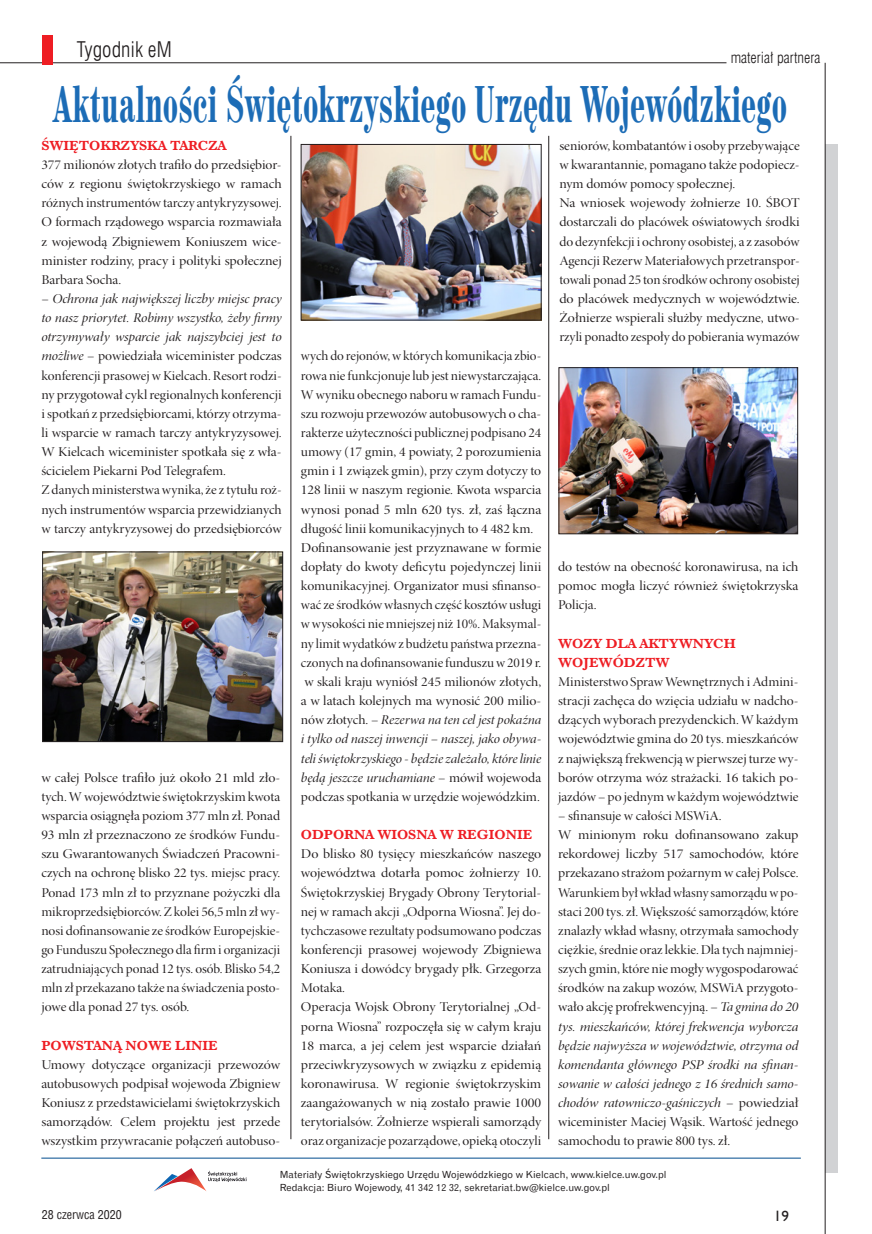
<style>
.page{position:relative;width:872px;height:1234px;background:#fff}
.page>*{position:absolute;margin:0;border:0;box-sizing:border-box;transform-origin:0 0}
.t1{font:700 51.15px "Century 725 Cn EUX";letter-spacing:.01em;color:#1c6cb6;scale:.63 1}
.t2{font:21px "Swis 721 Lt Cn EUX";color:#231f20}
.t3{font:15px "Swis 721 Lt Cn EUX";color:#231f20}
.t4{font:15px "Humanst 521 EUX";color:#231f20}
.TEKST_GŁÓWNY{font:13.5px/19.2px "Minion Pro Disp";color:#231f20;text-align:justify;scale:1.09 1}
.TEKST_GŁÓWNY-2{font:13.5px/19.2px "Minion Pro Disp";color:#231f20;text-align:justify;scale:1.06 1}
.TEKST_GŁÓWNY-3{font:13.5px/19.2px "Minion Pro Disp";color:#231f20;text-align:justify;scale:1.08 1}
.TEKST_GŁÓWNY-4{font:13.5px/19.2px "Minion Pro Disp";color:#231f20;text-align:justify;scale:1.04 1}
.TEKST_GŁÓWNY-5{font:13.5px/19.2px "Minion Pro Disp";color:#231f20;text-align:justify;scale:1.05 1}
.TEKST_GŁÓWNY-6{font:700 13.5px "Dutch 766 EUX";color:#ee1d23;scale:1.06 1}
.TEKST_GŁÓWNY-7{font:13.5px/19.2px "Minion Pro Disp";color:#231f20}
.TEKST_GŁÓWNY-8{font:13.5px/19.2px "Minion Pro Disp";color:#231f20;text-align:justify;scale:1.07 1}
.t5{font:condensed 12px "Helvetica";color:#231f20}
.TEKST_GLOWNY_BEZ_AKA{font:9.9px "Gothic 720 EUX";letter-spacing:.01em;color:#231f20}
.s1{font-family:"Minion Pro It Disp"}
</style>
<div class="page">
<hr style="left:0;top:62px;width:726px;height:1px;background:#231f20">
<div style="left:43px;top:35px;width:10px;height:30px;background:#ee1d23"></div>
<div style="left:825px;top:144px;width:13px;height:1028px;background:#d1d2d4"></div>
<hr style="left:824px;top:63px;width:1px;height:1170px;background:#231f20">
<hr style="left:290px;top:136px;width:1px;height:1002px;background:#231f20">
<hr style="left:548px;top:136px;width:1px;height:1002px;background:#231f20">
<img style="left:44px;top:553px;width:237px;height:186px">
<div style="left:42px;top:551px;width:241px;height:190px;border:1px solid #231f20"></div>
<img style="left:303px;top:146px;width:236px;height:172px">
<div style="left:301px;top:144px;width:240px;height:176px;border:1px solid #231f20"></div>
<img style="left:561px;top:369px;width:235px;height:163px">
<div style="left:559px;top:367px;width:239px;height:167px;border:1px solid #231f20"></div>
<svg style="left:154px;top:1168px;width:93px;height:23px"></svg>
<hr style="left:41px;top:1157px;width:760px;height:1px;background:#004c8d">
<p class="t2" style="left:77px;top:37px;width:96px">Tygodnik eM</p>
<p class="t3" style="left:730px;top:48px;width:91px">materiał partnera</p>
<p class="t1" style="left:53px;top:74px;width:1166px">Aktualności Świętokrzyskiego Urzędu Wojewódzkiego</p>
<p class="TEKST_GŁÓWNY-2" style="left:559px;top:136px;width:228px">seniorów, kombatantów i osoby przebywające w kwarantannie, pomagano także podopiecz&shy;nym domów pomocy społecznej.</p>
<p class="TEKST_GŁÓWNY" style="left:559px;top:194px;width:222px">Na wniosek wojewody żołnierze 10. ŚBOT dostarczali do placówek oświatowych środki do dezynfekcji i ochrony osobistej, a zzasobów Agencji Rezerw Materiałowych przetranspor&shy;towali ponad 25 ton środków ochrony osobistej do placówek medycznych w województwie.<br>Żołnierze wspierali służby medyczne, utwo&shy;rzyli ponadto zespoły do pobierania wymazów</p>
<p class="TEKST_GŁÓWNY-6" style="left:41px;top:137px;width:176px">ŚWIĘTOKRZYSKA TARCZA</p>
<p class="TEKST_GŁÓWNY-2" style="left:41px;top:155px;width:228px">377 milionów złotych trafiło do przedsiębior&shy;ców z regionu świętokrzyskiego w ramach różnych instrumentów tarczy antykryzysowej.<br>O formach rządowego wsparcia rozmawiała z wojewodą Zbigniewem Koniuszem wice&shy;minister rodziny, pracy i polityki społecznej Barbara Socha.</p>
<p class="TEKST_GŁÓWNY-3" style="left:41px;top:289px;width:224px">– <span class="s1">Ochrona jak największej liczby miejsc pracy to nasz priorytet. Robimy wszystko, żeby firmy otrzymywały wsparcie jak najszybciej jest to możliwe</span> – powiedziała wiceminister podczas konferencji prasowej wKielcach. Resort rodzi&shy;ny przygotował cykl regionalnych konferencji ispotkań z przedsiębiorcami, którzy otrzyma&shy;li wsparcie w ramach tarczy antykryzysowej.<br>W Kielcach wiceminister spotkała się z wła&shy;ścicielem Piekarni Pod Telegrafem.</p>
<p class="TEKST_GŁÓWNY-5" style="left:41px;top:481px;width:230px">Z danych ministerstwa wynika, że ztytułu roż&shy;nych instrumentów wsparcia przewidzianych w tarczy antykryzysowej do przedsiębiorców</p>
<p class="TEKST_GŁÓWNY-7" style="left:301px;top:347px;width:242px">wych do rejonów, wktórych komunikacja zbio&shy;rowa nie funkcjonuje lub jest niewystarczająca.</p>
<p class="TEKST_GŁÓWNY-4" style="left:301px;top:385px;width:233px">Wwyniku obecnego naboru wramach Fundu&shy;szu rozwoju przewozów autobusowych o cha&shy;rakterze użyteczności publicznej podpisano 24 umowy (17 gmin, 4 powiaty, 2 porozumienia gmin i 1 związek gmin), przy czym dotyczy to 128 linii w naszym regionie. Kwota wsparcia wynosi ponad 5 mln 620 tys. zł, zaś łączna długość linii komunikacyjnych to 4 482 km.</p>
<p class="TEKST_GŁÓWNY" style="left:301px;top:538px;width:222px">Dofinansowanie jest przyznawane w formie dopłaty do kwoty deficytu pojedynczej linii komunikacyjnej. Organizator musi sfinanso&shy;wać ze środków własnych część kosztów usługi wwysokości nie mniejszej niż 10%. Maksymal&shy;ny limit wydatków z budżetu państwa przezna&shy;czonych na dofinansowanie funduszu w2019 r. w skali kraju wyniósł 245 milionów złotych, a w latach kolejnych ma wynosić 200 milio&shy;nów złotych. – <span class="s1">Rezerwa na ten cel jest pokaźna i tylko od naszej inwencji – naszej, jako obywa&shy;teli świętokrzyskiego - będzie zależało, które linie będą jeszcze uruchamiane</span> – mówił wojewoda podczas spotkania w urzędzie wojewódzkim.</p>
<p class="TEKST_GŁÓWNY-6" style="left:301px;top:826px;width:220px">ODPORNA WIOSNA W REGIONIE</p>
<p class="TEKST_GŁÓWNY" style="left:301px;top:844px;width:222px">Do blisko 80 tysięcy mieszkańców naszego województwa dotarła pomoc żołnierzy 10.<br>Świętokrzyskiej Brygady Obrony Terytorial&shy;nej w ramach akcji „Odporna Wiosna”. Jej do&shy;tychczasowe rezultaty podsumowano podczas konferencji prasowej wojewody Zbigniewa Koniusza i dowódcy brygady płk. Grzegorza Motaka.</p>
<p class="TEKST_GŁÓWNY" style="left:301px;top:997px;width:222px">Operacja Wojsk Obrony Terytorialnej „Od&shy;porna Wiosna” rozpoczęła się w całym kraju 18 marca, a jej celem jest wsparcie działań przeciwkryzysowych w związku z epidemią koronawirusa. W regionie świętokrzyskim zaangażowanych w nią zostało prawie 1000 terytorialsów. Żołnierze wspierali samorządy oraz organizacje pozarządowe, opieką otoczyli</p>
<p class="TEKST_GLOWNY_BEZ_AKA" style="left:280px;top:1168px;width:388px">Materiały Świętokrzyskiego Urzędu Wojewódzkiego w Kielcach, www.kielce.uw.gov.pl</p>
<p class="TEKST_GLOWNY_BEZ_AKA" style="left:280px;top:1180px;width:332px">Redakcja: Biuro Wojewody, 41 342 12 32, sekretariat.bw@kielce.uw.gov.pl</p>
<p class="TEKST_GŁÓWNY-8" style="left:558px;top:557px;width:226px">do testów na obecność koronawirusa, na ich pomoc mogła liczyć również świętokrzyska Policja.</p>
<p class="TEKST_GŁÓWNY-6" style="left:558px;top:634px;width:169px">WOZY DLA AKTYWNYCH</p>
<p class="TEKST_GŁÓWNY-6" style="left:558px;top:653px;width:107px">WOJEWÓDZTW</p>
<p class="TEKST_GŁÓWNY-2" style="left:558px;top:672px;width:228px">Ministerstwo Spraw Wewnętrznych iAdmini&shy;stracji zachęca do wzięcia udziału w nadcho&shy;dzących wyborach prezydenckich. Wkażdym województwie gmina do 20 tys. mieszkańców z największą frekwencją wpierwszej turze wy&shy;borów otrzyma wóz strażacki. 16 takich po&shy;jazdów – po jednym wkażdym województwie</p>
<p class="TEKST_GŁÓWNY-2" style="left:558px;top:806px;width:156px">– sfinansuje w całości MSWiA.</p>
<p class="TEKST_GŁÓWNY" style="left:558px;top:825px;width:222px">W minionym roku dofinansowano zakup rekordowej liczby 517 samochodów, które przekazano strażom pożarnym w całej Polsce.<br>Warunkiem był wkład własny samorządu wpo&shy;staci 200 tys. zł. Większość samorządów, które znalazły wkład własny, otrzymała samochody ciężkie, średnie oraz lekkie. Dla tych najmniej&shy;szych gmin, które nie mogły wygospodarować środków na zakup wozów, MSWiA przygoto&shy;wało akcję profrekwencyjną. – <span class="s1">Ta gmina do 20 tys. mieszkańców, której frekwencja wyborcza będzie najwyższa w województwie, otrzyma od komendanta głównego PSP środki na sfinan&shy;sowanie w całości jednego z 16 średnich samo&shy;chodów ratowniczo-gaśniczych</span> – powiedział wiceminister Maciej Wąsik. Wartość jednego samochodu to prawie 800 tys. zł.</p>
<p class="TEKST_GŁÓWNY" style="left:41px;top:768px;width:221px">w całej Polsce trafiło już około 21 mld zło&shy;tych. Wwojewództwie świętokrzyskim kwota wsparcia osiągnęła poziom 377 mln zł. Ponad 93 mln zł przeznaczono ze środków Fundu&shy;szu Gwarantowanych Świadczeń Pracowni&shy;czych na ochronę blisko 22 tys. miejsc pracy.<br>Ponad 173 mln zł to przyznane pożyczki dla mikroprzedsiębiorców. Z kolei 56,5 mln zł wy&shy;nosi dofinansowanie ze środków Europejskie&shy;go Funduszu Społecznego dla firm i organizacji zatrudniających ponad 12 tys. osób. Blisko 54,2 mln zł przekazano także na świadczenia posto&shy;jowe dla ponad 27 tys. osób.</p>
<p class="TEKST_GŁÓWNY-6" style="left:41px;top:1036px;width:168px">POWSTANĄ NOWE LINIE</p>
<p class="TEKST_GŁÓWNY" style="left:41px;top:1055px;width:221px">Umowy dotyczące organizacji przewozów autobusowych podpisał wojewoda Zbigniew Koniusz z przedstawicielami świętokrzyskich samorządów. Celem projektu jest przede wszystkim przywracanie połączeń autobuso-</p>
<p class="t5" style="left:42px;top:1206px;width:81px">28 CZERWCA 2020</p>
<p class="t4" style="left:774px;top:1206px;width:17px">19</p>
</div>
